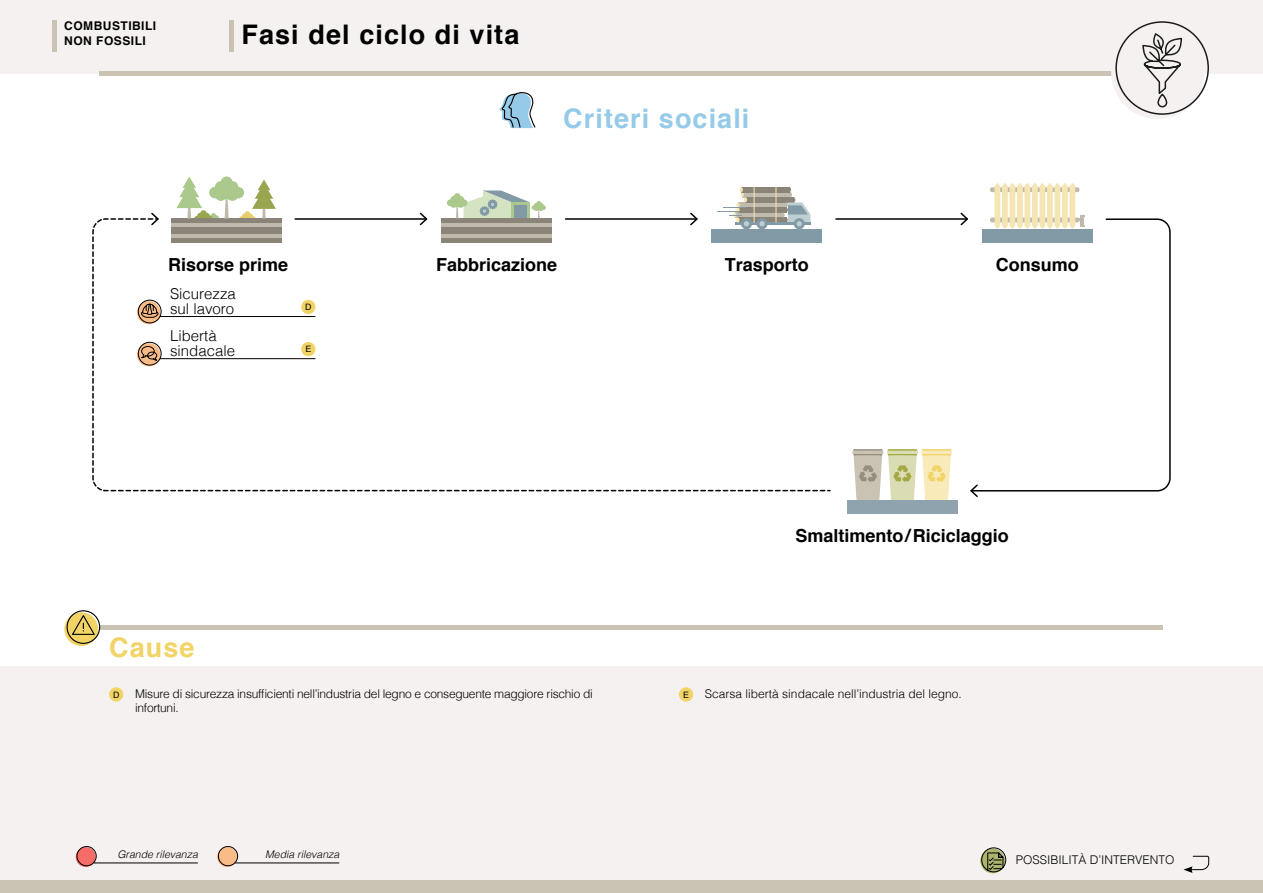
<style>
.page{position:relative;width:1263px;height:893px;background:#fff}
.page>*{position:absolute;margin:0;border:0;box-sizing:border-box;transform-origin:0 0}
.t1{font:700 27px "Helvetica";letter-spacing:.04em;color:#000}
.id10084{font:700 27px "Helvetica";letter-spacing:.04em;color:#95cbe8}
.id10092{font:700 27px "Helvetica";letter-spacing:.04em;color:#f1d366}
.id10086{font:700 18px "Helvetica";color:#000}
.id10087{font:300 15px/15px "Helvetica";color:#000}
.id10089{font:300 12px "Helvetica";letter-spacing:-.02em;color:#000}
.id10089-2{font:300 12px "Helvetica";color:#000}
.id10091{font:300 12px "Helvetica";color:#000}
.t2{font:700 12px/14.4px "Helvetica";letter-spacing:.04em;color:#000}
.t3{font:italic 300 10.5px "Helvetica";color:#000}
.t4{font:8.85px "Helvetica";color:#000}
</style>
<div class="page">
<div style="left:0;top:666px;width:1263px;height:227px;background:#f5f1f0"></div>
<div style="left:0;top:880px;width:1263px;height:13px;background:#cac3b4"></div>
<div style="left:0;top:0;width:1263px;height:73px;background:#f5f1f0"></div>
<hr style="left:100px;top:71px;width:1063px;height:4px;background:#cac3b4">
<hr style="left:52px;top:20px;width:4px;height:31px;background:#cac3b4">
<hr style="left:229px;top:20px;width:4px;height:31px;background:#cac3b4">
<hr style="left:100px;top:625px;width:1063px;height:4px;background:#cac3b4">
<hr style="left:235px;top:863px;width:104px;height:1px;background:#000">
<div style="left:217px;top:847px;width:20px;height:20px;background:#f9bc87;border-radius:50%"></div>
<div style="left:218px;top:846px;width:20px;height:20px;border:1px solid #000;border-radius:50%"></div>
<div style="left:76px;top:847px;width:20px;height:20px;background:#f66d68;border-radius:50%"></div>
<div style="left:77px;top:846px;width:20px;height:20px;border:1px solid #000;border-radius:50%"></div>
<hr style="left:94px;top:863px;width:104px;height:1px;background:#000">
<svg style="left:419px;top:212px;width:7px;height:5px"></svg>
<svg style="left:690px;top:212px;width:6px;height:5px"></svg>
<svg style="left:92px;top:217px;width:739px;height:275px"></svg>
<svg style="left:111px;top:212px;width:49px;height:15px"></svg>
<hr style="left:836px;top:218px;width:131px;height:2px;background:#000">
<svg style="left:959px;top:212px;width:9px;height:14px"></svg>
<svg style="left:979px;top:218px;width:192px;height:274px"></svg>
<svg style="left:970px;top:484px;width:9px;height:13px"></svg>
<div style="left:109px;top:687px;width:14px;height:15px;background:#f1d366;border-radius:50%"></div>
<div style="left:301px;top:300px;width:14px;height:14px;background:#f1d366;border-radius:50%"></div>
<div style="left:301px;top:342px;width:14px;height:14px;background:#f1d366;border-radius:50%"></div>
<hr style="left:160px;top:316px;width:155px;height:1px;background:#000">
<hr style="left:160px;top:358px;width:155px;height:1px;background:#000">
<svg style="left:137px;top:301px;width:23px;height:23px"></svg>
<svg style="left:138px;top:294px;width:24px;height:29px"></svg>
<svg style="left:138px;top:342px;width:24px;height:24px"></svg>
<div style="left:679px;top:687px;width:14px;height:15px;background:#f1d366;border-radius:50%"></div>
<svg style="left:1100px;top:21px;width:120px;height:94px"></svg>
<hr style="left:852px;top:451px;width:31px;height:3px;background:#cac3b4">
<hr style="left:853px;top:449px;width:30px;height:2px;background:#958e7d">
<svg style="left:853px;top:454px;width:29px;height:47px"></svg>
<hr style="left:887px;top:451px;width:31px;height:3px;background:#dadcb4">
<hr style="left:888px;top:449px;width:29px;height:2px;background:#a4aa43">
<hr style="left:921px;top:451px;width:31px;height:3px;background:#f9eaba">
<hr style="left:922px;top:449px;width:29px;height:2px;background:#f1d366">
<svg style="left:888px;top:454px;width:63px;height:47px"></svg>
<div style="left:847px;top:501px;width:110px;height:13px;background:#8fa3af"></div>
<div style="left:441px;top:218px;width:110px;height:25px;background:#8a8578"></div>
<hr style="left:441px;top:224px;width:110px;height:3px;background:#bfbaab">
<hr style="left:441px;top:234px;width:110px;height:3px;background:#bfbaab">
<div style="left:447px;top:199px;width:7px;height:7px;background:#abc98c;border-radius:50%"></div>
<div style="left:450px;top:196px;width:7px;height:7px;background:#abc98c;border-radius:50%"></div>
<div style="left:450px;top:201px;width:7px;height:7px;background:#abc98c;border-radius:50%"></div>
<div style="left:454px;top:193px;width:7px;height:7px;background:#abc98c;border-radius:50%"></div>
<svg style="left:456px;top:190px;width:90px;height:28px"></svg>
<div style="left:738px;top:202px;width:48px;height:5px;background:#bfbaab"></div>
<div style="left:742px;top:192px;width:48px;height:5px;background:#bfbaab"></div>
<div style="left:735px;top:212px;width:48px;height:6px;background:#bfbaab"></div>
<div style="left:738px;top:207px;width:48px;height:5px;background:#8a8578"></div>
<div style="left:745px;top:197px;width:49px;height:5px;background:#8a8578"></div>
<div style="left:738px;top:218px;width:48px;height:5px;background:#8a8578"></div>
<hr style="left:735px;top:223px;width:75px;height:2px;background:#8299a6">
<div style="left:741px;top:218px;width:11px;height:11px;background:#8299a6;border-radius:50%"></div>
<svg style="left:756px;top:218px;width:12px;height:11px"></svg>
<svg style="left:759px;top:221px;width:6px;height:5px"></svg>
<div style="left:794px;top:218px;width:11px;height:11px;background:#8299a6;border-radius:50%"></div>
<div style="left:711px;top:229px;width:111px;height:14px;background:#8299a6"></div>
<div style="left:741px;top:187px;width:48px;height:5px;background:#8a8578"></div>
<svg style="left:781px;top:187px;width:29px;height:39px"></svg>
<svg style="left:718px;top:187px;width:31px;height:39px"></svg>
<hr style="left:775px;top:187px;width:1px;height:36px;background:#f5e5b3">
<hr style="left:754px;top:187px;width:1px;height:36px;background:#f5e5b3">
<div style="left:171px;top:219px;width:110px;height:24px;background:#8a8578"></div>
<hr style="left:171px;top:224px;width:110px;height:3px;background:#bfbaab">
<hr style="left:171px;top:234px;width:110px;height:3px;background:#bfbaab">
<svg style="left:176px;top:176px;width:100px;height:48px"></svg>
<div style="left:982px;top:230px;width:110px;height:13px;background:#8299a6"></div>
<svg style="left:990px;top:183px;width:94px;height:46px"></svg>
<svg style="left:1183px;top:856px;width:26px;height:17px"></svg>
<svg style="left:981px;top:847px;width:25px;height:26px"></svg>
<svg style="left:64px;top:612px;width:34px;height:34px"></svg>
<svg style="left:66px;top:610px;width:35px;height:34px"></svg>
<svg style="left:500px;top:92px;width:36px;height:36px"></svg>
<p class="t2" style="left:64px;top:19px;width:93px">COMBUSTIBILI<br>NON FOSSILI</p>
<h1 class="t1" style="left:242px;top:18px;width:279px">Fasi del ciclo di vita</h1>
<h3 class="id10084" style="left:563px;top:101px;width:188px">Criteri sociali</h3>
<h4 class="id10086" style="left:168px;top:253px;width:122px">Risorse prime</h4>
<h4 class="id10086" style="left:436px;top:253px;width:123px">Fabbricazione</h4>
<h4 class="id10086" style="left:725px;top:253px;width:86px">Trasporto</h4>
<h4 class="id10086" style="left:996px;top:253px;width:84px">Consumo</h4>
<p class="id10087" style="left:170px;top:285px;width:67px">Sicurezza sul lavoro</p>
<p class="id10087" style="left:170px;top:327px;width:67px">Libertà sindacale</p>
<p class="t4" style="left:305px;top:300px;width:8px">D</p>
<p class="t4" style="left:305px;top:342px;width:7px">E</p>
<h4 class="id10086" style="left:795px;top:524px;width:215px">Smaltimento/Riciclaggio</h4>
<h4 class="id10092" style="left:109px;top:630px;width:87px">Cause</h4>
<p class="t4" style="left:113px;top:688px;width:8px">D</p>
<p class="id10089" style="left:135px;top:684px;width:459px">Misure di sicurezza insufficienti nell’industria del legno e conseguente maggiore rischio di</p>
<p class="t4" style="left:683px;top:688px;width:7px">E</p>
<p class="id10089-2" style="left:705px;top:684px;width:258px">Scarsa libertà sindacale nell’industria del legno.</p>
<p class="id10089" style="left:135px;top:698px;width:45px">infortuni.</p>
<p class="t3" style="left:117px;top:845px;width:82px">Grande rilevanza</p>
<p class="t3" style="left:265px;top:845px;width:76px">Media rilevanza</p>
<p class="id10091" style="left:1016px;top:849px;width:160px">POSSIBILITÀ D’INTERVENTO</p>
</div>
